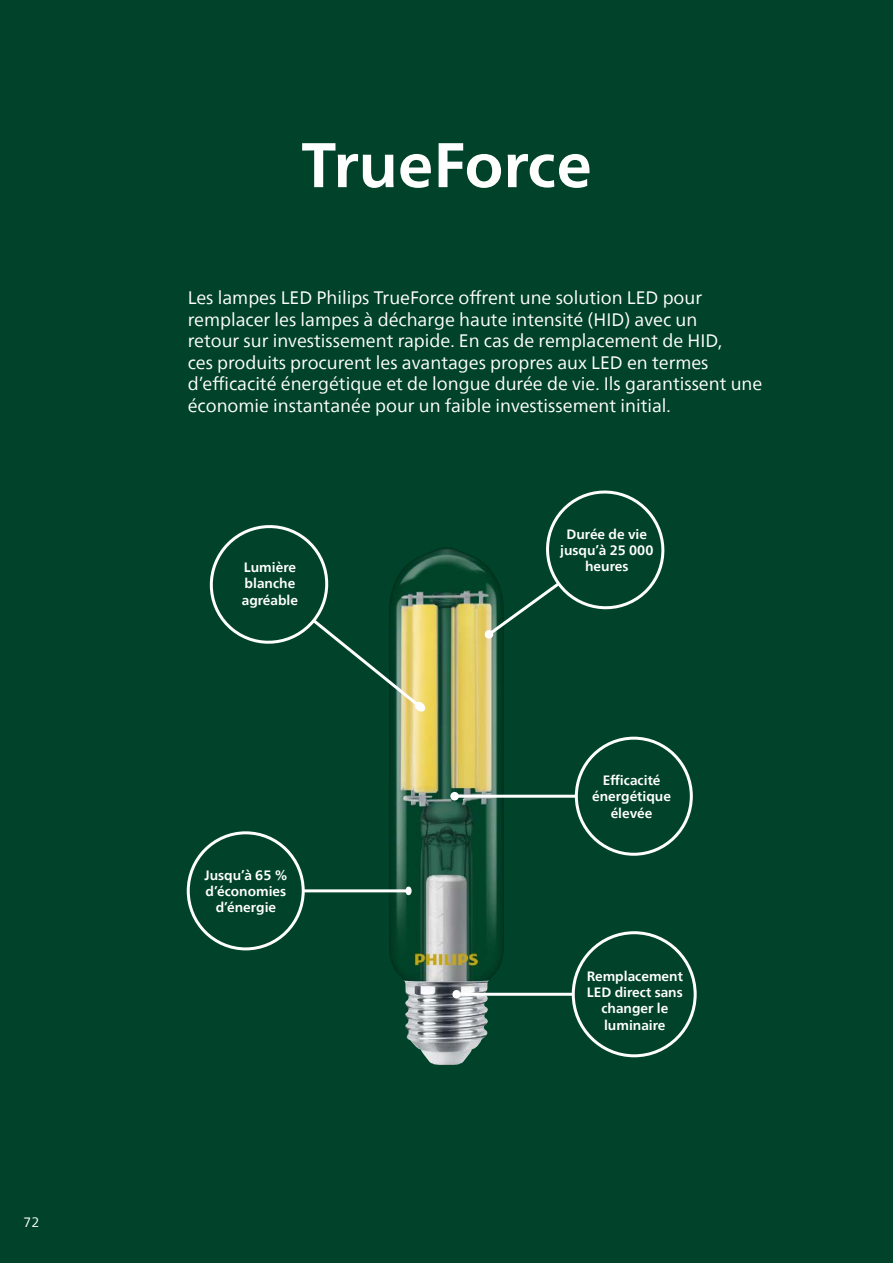
<style>
.page{position:relative;width:893px;height:1263px;background:#00432a}
.page>*{position:absolute;margin:0;border:0;box-sizing:border-box;transform-origin:0 0}
.t1{font:700 63px "Neue Frutiger World";color:#fff}
.t2{font:18px/21.6px "Neue Frutiger World";color:#fff}
.t3{font:700 13.5px/16.2px "Neue Frutiger World";color:#fff;text-align:center}
.t4{font:13.5px "Neue Frutiger World";color:#fff}
</style>
<div class="page">
<img style="left:389px;top:547px;width:115px;height:518px">
<div style="left:572px;top:931px;width:125px;height:126px;border:3px solid #fff;border-radius:50%"></div>
<hr style="left:456px;top:993px;width:117px;height:3px;background:#fff">
<div style="left:452px;top:990px;width:9px;height:8px;border:3px solid #fff;border-radius:50%"></div>
<svg style="left:209px;top:525px;width:219px;height:189px"></svg>
<div style="left:575px;top:737px;width:118px;height:119px;border:3px solid #fff;border-radius:50%"></div>
<hr style="left:455px;top:795px;width:121px;height:3px;background:#fff">
<div style="left:450px;top:792px;width:9px;height:8px;border:3px solid #fff;border-radius:50%"></div>
<svg style="left:482px;top:490px;width:183px;height:151px"></svg>
<div style="left:187px;top:831px;width:118px;height:119px;border:3px solid #fff;border-radius:50%"></div>
<hr style="left:303px;top:889px;width:105px;height:3px;background:#fff">
<div style="left:405px;top:886px;width:7px;height:9px;border:3px solid #fff;border-radius:50%"></div>
<p class="t4" style="left:24px;top:1212px;width:17px">72</p>
<h1 class="t1" style="left:301px;top:110px;width:292px">TrueForce</h1>
<p class="t2" style="left:188px;top:287px;width:576px">Les lampes LED Philips TrueForce offrent une solution LED pour remplacer les lampes à décharge haute intensité (HID) avec un<br>retour sur investissement rapide. En cas de remplacement de HID,<br>ces produits procurent les avantages propres aux LED en termes d’efficacité énergétique et de longue durée de vie. Ils garantissent une économie instantanée pour un faible investissement initial.</p>
<p class="t3" style="left:242px;top:559px;width:58px;text-align:left">Lumière blanche agréable</p>
<p class="t3" style="left:204px;top:867px;width:85px">Jusqu’à 65 % d’économies d’énergie</p>
<p class="t3" style="left:560px;top:526px;width:95px">Durée de vie jusqu’à 25 000 heures</p>
<p class="t3" style="left:592px;top:772px;width:80px">Efficacité énergétique élevée</p>
<p class="t3" style="left:587px;top:968px;width:98px">Remplacement<br>LED direct sans changer le luminaire</p>
</div>
